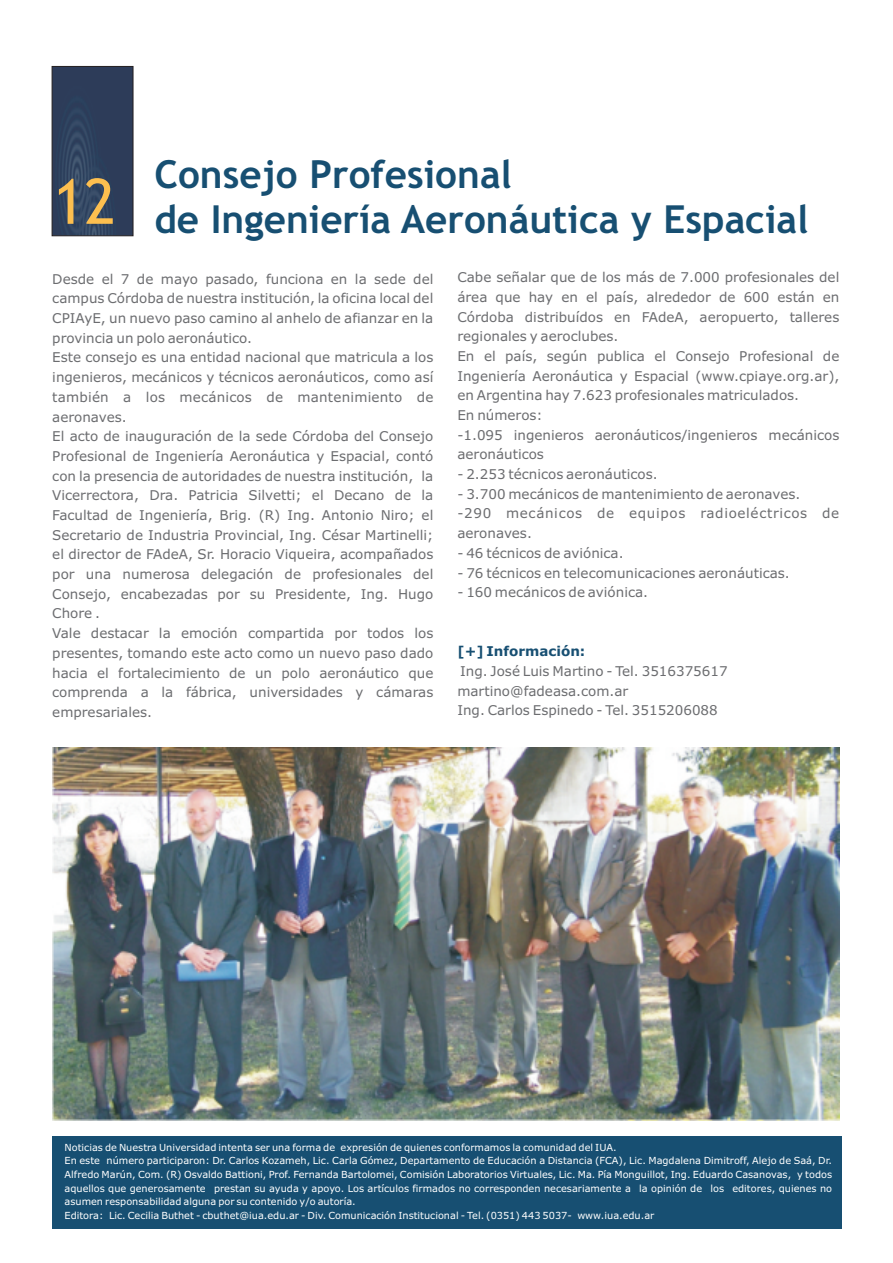
<style>
.page{position:relative;width:893px;height:1263px;background:#fff}
.page>*{position:absolute;margin:0;border:0;box-sizing:border-box;transform-origin:0 0}
.t1{font:62.85px "Trebuchet MS";color:#fdbf4f;scale:.95 1}
.t2{font:700 38.7px/44.8px "Trebuchet MS";color:#174f72}
.t3{font:13.5px/19.6px "Verdana";color:#6c6d70}
.t4{font:700 13.5px "Verdana";color:#174f72}
.t5{font:9.75px/13.6px "Verdana";color:#fff}
</style>
<div class="page">
<svg style="left:52px;top:66px;width:81px;height:170px;background:#2e3f5b"></svg>
<div style="left:52px;top:1135px;width:789px;height:93px;background:#174f72"></div>
<img style="left:53px;top:747px;width:786px;height:374px">
<h2 class="t2" style="left:154px;top:155px;width:656px">Consejo Profesional<br>de Ingeniería Aeronáutica y Espacial</h2>
<p class="t3" style="left:457px;top:269px;width:383px">Cabe señalar que de los más de 7.000 profesionales del área que hay en el país, alrededor de 600 están en Córdoba distribuídos en FAdeA, aeropuerto, talleres regionales y aeroclubes.<br>En el país, según publica el Consejo Profesional de Ingeniería Aeronáutica y Espacial (www.cpiaye.org.ar), en Argentina hay 7.623 profesionales matriculados.<br>En números:<br>-1.095 ingenieros aeronáuticos/ingenieros mecánicos aeronáuticos</p>
<p class="t3" style="left:457px;top:465px;width:202px">- 2.253 técnicos aeronáuticos.</p>
<p class="t3" style="left:457px;top:485px;width:383px">- 3.700 mecánicos de mantenimiento de aeronaves.<br>-290 mecánicos de equipos radioeléctricos de aeronaves.</p>
<p class="t3" style="left:457px;top:544px;width:168px">- 46 técnicos de aviónica.</p>
<p class="t3" style="left:457px;top:564px;width:334px">- 76 técnicos en telecomunicaciones aeronáuticas.</p>
<p class="t3" style="left:457px;top:584px;width:192px">- 160 mecánicos de aviónica.</p>
<h1 class="t1" style="left:53px;top:177px;width:68px">12</h1>
<p class="t3" style="left:52px;top:270px;width:383px">Desde el 7 de mayo pasado, funciona en la sede del campus Córdoba de nuestra institución, la oficina local del CPIAyE, un nuevo paso camino al anhelo de afianzar en la provincia un polo aeronáutico.<br>Este consejo es una entidad nacional que matricula a los ingenieros, mecánicos y técnicos aeronáuticos, como así también a los mecánicos de mantenimiento de aeronaves.<br>El acto de inauguración de la sede Córdoba del Consejo Profesional de Ingeniería Aeronáutica y Espacial, contó con la presencia de autoridades de nuestra institución, la Vicerrectora, Dra. Patricia Silvetti; el Decano de la Facultad de Ingeniería, Brig. (R) Ing. Antonio Niro; el Secretario de Industria Provincial, Ing. César Martinelli; el director de FAdeA, Sr. Horacio Viqueira, acompañados por una numerosa delegación de profesionales del Consejo, encabezadas por su Presidente, Ing. Hugo Chore .<br>Vale destacar la emoción compartida por todos los presentes, tomando este acto como un nuevo paso dado hacia el fortalecimiento de un polo aeronáutico que comprenda a la fábrica, universidades y cámaras empresariales.</p>
<p class="t4" style="left:457px;top:646px;width:129px">[+] Información:</p>
<p class="t3" style="left:457px;top:662px;width:272px">Ing. José Luis Martino - Tel. 3516375617 martino@fadeasa.com.ar<br>Ing. Carlos Espinedo - Tel. 3515206088</p>
<p class="t5" style="left:65px;top:1141px;width:769px">Noticias de Nuestra Universidad intenta ser una forma de expresión de quienes conformamos la comunidad del IUA.<br>En este número participaron: Dr. Carlos Kozameh, Lic. Carla Gómez, Departamento de Educación a Distancia (FCA), Lic. Magdalena Dimitroff, Alejo de Saá, Dr.<br>Alfredo Marún, Com. (R) Osvaldo Battioni, Prof. Fernanda Bartolomei, Comisión Laboratorios Virtuales, Lic. Ma. Pía Monguillot, Ing. Eduardo Casanovas, y todos aquellos que generosamente prestan su ayuda y apoyo. Los artículos firmados no corresponden necesariamente a la opinión de los editores, quienes no asumen responsabilidad alguna por su contenido y/o autoría.<br>Editora: Lic. Cecilia Buthet - cbuthet@iua.edu.ar - Div. Comunicación Institucional - Tel. (0351) 443 5037- www.iua.edu.ar</p>
</div>
